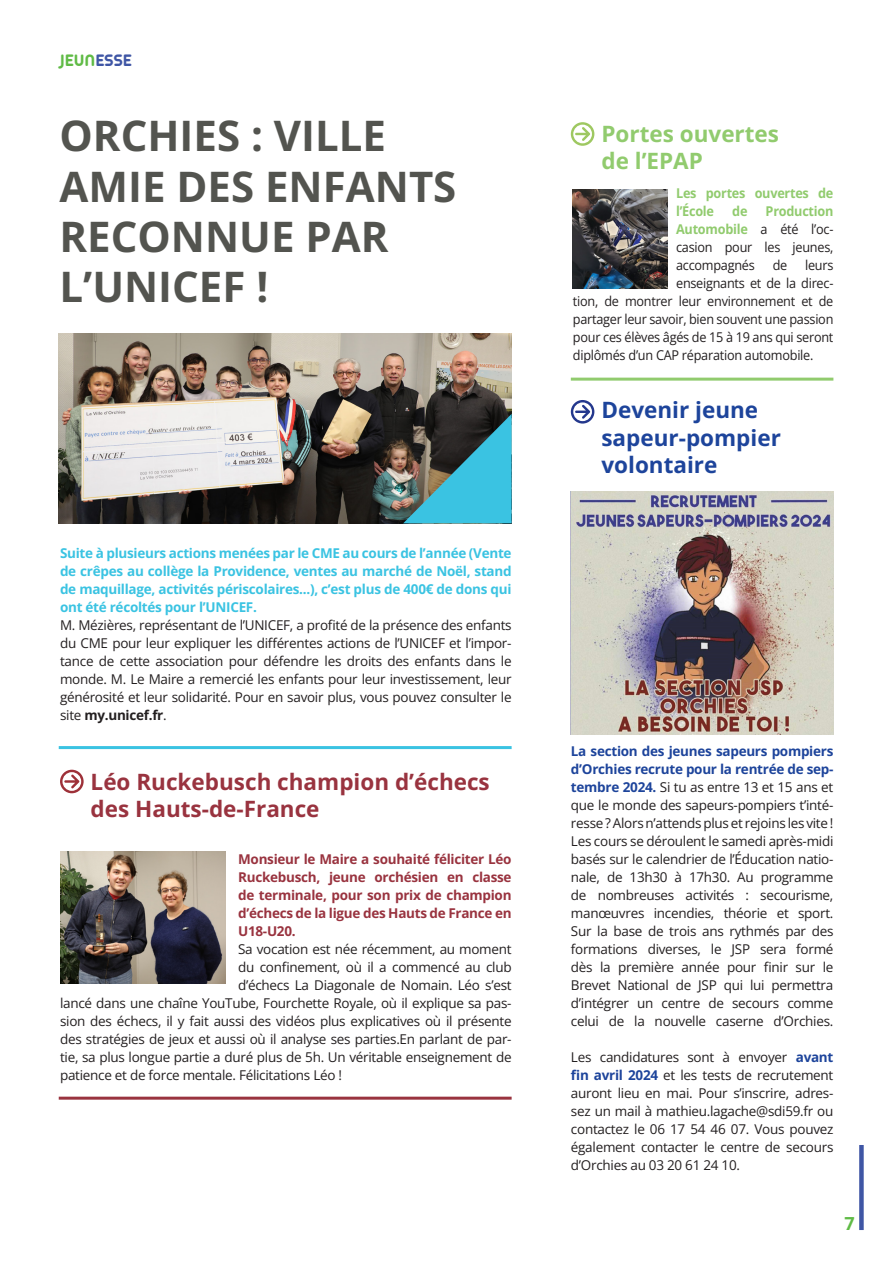
<style>
.page{position:relative;width:893px;height:1263px;background:#fff}
.page>*{position:absolute;margin:0;border:0;box-sizing:border-box;transform-origin:0 0}
.t1{font:700 42px/50.4px "Open Sans";color:#53544f}
.t2{font:700 22.5px/27px "Open Sans";color:#99333f}
.t3{font:700 22.5px "Open Sans";color:#1d449b}
.t4{font:700 22.5px "Open Sans";color:#91cb6e}
.t5{font:700 18px "Arista Pro Trial";color:#60bb46}
.t6{font:700 18px "Open Sans";color:#60bb46}
.t7{font:13.5px/18px "Open Sans";letter-spacing:-.02em;color:#231f20;text-align:justify}
.t8{font:13.5px/18px "Open Sans";letter-spacing:-.02em;color:#231f20;text-align:justify;scale:.94 1}
.t9{font:700 13.5px/18px "Open Sans";letter-spacing:-.02em;color:#3ac3e2;text-align:justify}
.t10{font:700 13.5px/18px "Open Sans";letter-spacing:-.02em;color:#99333f;text-align:justify}
.t11{font:700 13.5px/18px "Open Sans";letter-spacing:-.02em;color:#91cb6e;scale:.94 1}
.s1{color:#3f56a5}
.s2{font-weight:700}
.s3{font-weight:700;color:#91cb6e}
.s4{font-weight:700;color:#1d449b}
</style>
<div class="page">
<div style="left:859px;top:1145px;width:5px;height:85px;background:#3f56a5"></div>
<img style="left:59px;top:334px;width:453px;height:189px">
<hr style="left:59px;top:746px;width:453px;height:3px;background:#3ac3e2">
<hr style="left:59px;top:1097px;width:453px;height:3px;background:#99333f">
<svg style="left:60px;top:770px;width:24px;height:23px"></svg>
<img style="left:60px;top:852px;width:165px;height:131px">
<img style="left:573px;top:189px;width:95px;height:99px">
<hr style="left:571px;top:378px;width:262px;height:3px;background:#91cb6e">
<svg style="left:571px;top:122px;width:23px;height:24px"></svg>
<svg style="left:571px;top:400px;width:23px;height:24px"></svg>
<svg style="left:403px;top:414px;width:109px;height:109px;background:#3f808b"></svg>
<img style="left:571px;top:492px;width:262px;height:243px">
<p class="t5" style="left:60px;top:49px;width:73px">JEUN<span class="s1">ESSE</span></p>
<p class="t1" style="left:60px;top:110px;width:398px">ORCHIES : VILLE<br>AMIE DES ENFANTS<br>RECONNUE PAR<br>L’UNICEF !</p>
<p class="t9" style="left:60px;top:544px;width:453px">Suite à plusieurs actions menées par le CME au cours de l’année (Vente de crêpes au collège la Providence, ventes au marché de Noël, stand de maquillage, activités périscolaires...), c’est plus de 400€ de dons qui ont été récoltés pour l’UNICEF.</p>
<p class="t7" style="left:60px;top:616px;width:453px">M. Mézières, représentant de l’UNICEF, a profité de la présence des enfants du CME pour leur expliquer les différentes actions de l’UNICEF et l’impor&shy;tance de cette association pour défendre les droits des enfants dans le monde. M. Le Maire a remercié les enfants pour leur investissement, leur générosité et leur solidarité. Pour en savoir plus, vous pouvez consulter le site <span class="s2">my.unicef.fr</span>.</p>
<p class="t2" style="left:91px;top:767px;width:401px">Léo Ruckebusch champion d’échecs des Hauts-de-France</p>
<p class="t10" style="left:238px;top:850px;width:275px">Monsieur le Maire a souhaité féliciter Léo Ruckebusch, jeune orchésien en classe de terminale, pour son prix de champion d’échecs de la ligue des Hauts de France en U18-U20.</p>
<p class="t7" style="left:238px;top:940px;width:275px">Sa vocation est née récemment, au moment</p>
<p class="t7" style="left:238px;top:958px;width:275px">du confinement, où il a commencé au club</p>
<p class="t7" style="left:238px;top:976px;width:275px">d’échecs La Diagonale de Nomain. Léo s’est</p>
<p class="t7" style="left:60px;top:994px;width:453px">lancé dans une chaîne YouTube, Fourchette Royale, où il explique sa pas-</p>
<p class="t7" style="left:60px;top:1012px;width:453px">sion des échecs, il y fait aussi des vidéos plus explicatives où il présente</p>
<p class="t7" style="left:60px;top:1030px;width:453px">des stratégies de jeux et aussi où il analyse ses parties.En parlant de par-</p>
<p class="t7" style="left:60px;top:1048px;width:453px">tie, sa plus longue partie a duré plus de 5h. Un véritable enseignement de</p>
<p class="t7" style="left:60px;top:1066px;width:284px">patience et de force mentale. Félicitations Léo !</p>
<p class="t4" style="left:601px;top:119px;width:179px">Portes ouvertes</p>
<p class="t4" style="left:601px;top:146px;width:103px">de l’EPAP</p>
<p class="t11" style="left:676px;top:184px;width:169px">Les portes ouvertes de l’École</p>
<p class="t8" style="left:676px;top:202px;width:169px;text-indent:90px"><span class="s3">Production Automobile</span> a été l’oc&shy;casion pour les jeunes, accompagnés</p>
<p class="t11" style="left:732px;top:202px;width:18px">de</p>
<p class="t8" style="left:773px;top:256px;width:17px">de</p>
<p class="t8" style="left:805px;top:256px;width:32px">leurs</p>
<p class="t8" style="left:676px;top:274px;width:169px">enseignants et de la direc-</p>
<p class="t8" style="left:573px;top:292px;width:279px">tion, de montrer leur environnement et de</p>
<p class="t8" style="left:573px;top:310px;width:279px">partager leur savoir, bien souvent une passion</p>
<p class="t8" style="left:573px;top:328px;width:279px">pour ces élèves âgés de 15 à 19 ans qui seront</p>
<p class="t8" style="left:573px;top:346px;width:257px">diplômés d’un CAP réparation automobile.</p>
<p class="t3" style="left:601px;top:395px;width:158px">Devenir jeune</p>
<p class="t3" style="left:601px;top:422px;width:181px">sapeur-pompier</p>
<p class="t3" style="left:601px;top:449px;width:118px">volontaire</p>
<p class="t7" style="left:571px;top:742px;width:264px"><span class="s4">La section des jeunes sapeurs pompiers d’Orchies recrute pour la rentrée de sep&shy;tembre 2024.</span> Si tu as entre 13 et 15 ans et que le monde des sapeurs-pompiers t’inté&shy;resse ? Alors n’attends plus et rejoins les vite !<br>Les cours se déroulent le samedi après-midi basés sur le calendrier de l’Éducation natio&shy;nale, de 13h30 à 17h30. Au programme de nombreuses activités : secourisme, manœuvres incendies, théorie et sport.<br>Sur la base de trois ans rythmés par des formations diverses, le JSP sera formé dès la première année pour finir sur le Brevet National de JSP qui lui permettra d’intégrer un centre de secours comme celui de la nouvelle caserne d’Orchies.</p>
<p class="t7" style="left:571px;top:1048px;width:264px">Les candidatures sont à envoyer <span class="s4">avant fin avril 2024</span> et les tests de recrutement auront lieu en mai. Pour s’inscrire, adres&shy;sez un mail à mathieu.lagache@sdi59.fr ou contactez le 06 17 54 46 07. Vous pouvez également contacter le centre de secours d’Orchies au 03 20 61 24 10.</p>
<h3 class="t6" style="left:844px;top:1211px;width:12px">7</h3>
</div>
